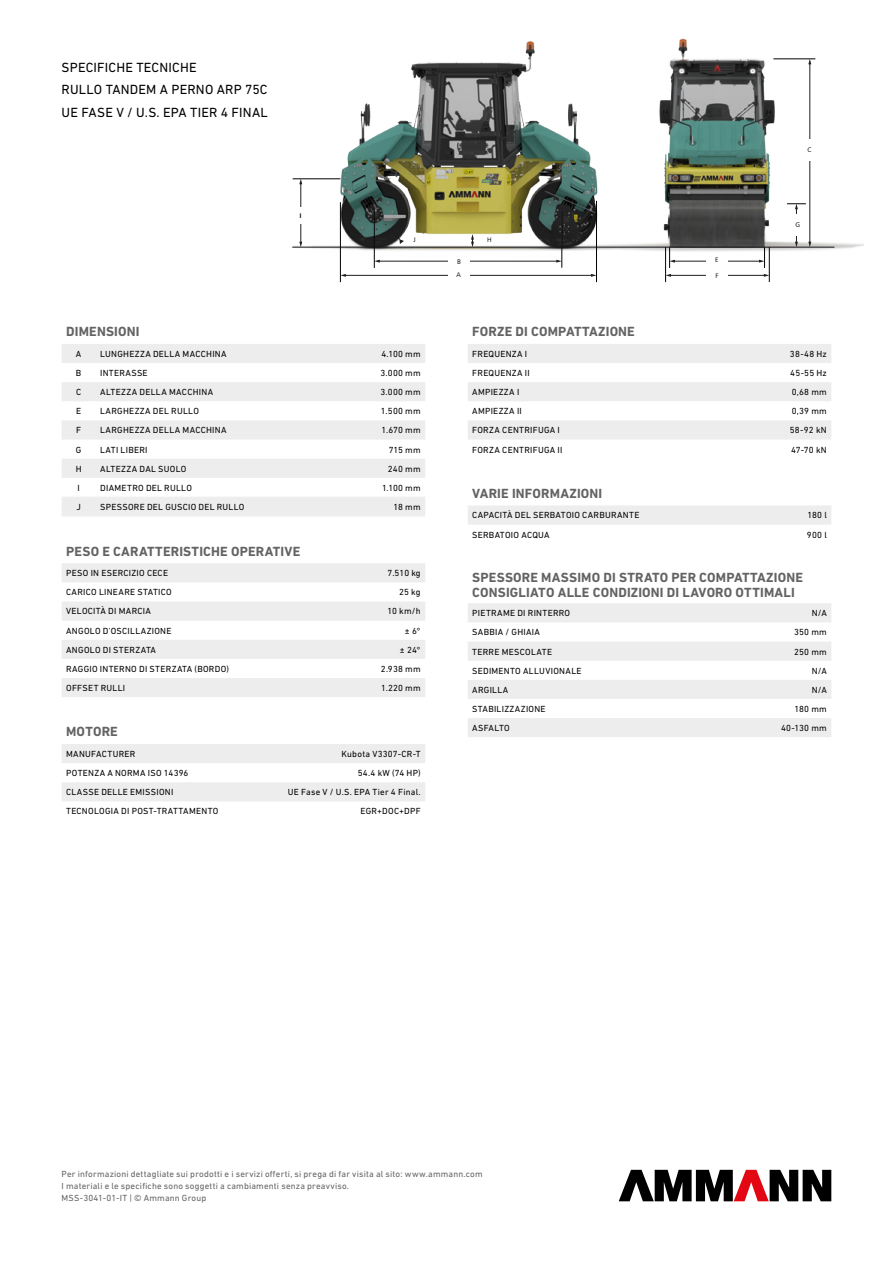
<style>
.page{position:relative;width:893px;height:1263px;background:#fff}
.page>*{position:absolute;margin:0;border:0;box-sizing:border-box;transform-origin:0 0}
.t1{font:700 13.5px/15px "DIN Next LT Pro";letter-spacing:.015em;color:#646363}
.t2{font:13.5px/22.5px "DIN Next LT Pro";letter-spacing:.015em;color:#000}
.t3{font:9px "DIN Next LT Pro";letter-spacing:.03em;color:#000}
.t4{font:9px/12px "DIN Next LT Pro";letter-spacing:.02em;color:#646363}
.t5{font:6.9px "Frutiger Next LTW1 G";color:#000}
.t6{font:6.9px "Frutiger Next LTW1 G";color:#000;scale:1.65 1}
</style>
<div class="page">
<img style="left:292px;top:62px;width:154px;height:221px">
<img style="left:446px;top:38px;width:417px;height:245px">
<hr style="left:379px;top:261px;width:178px;height:1px;background:#1e1e1c">
<svg style="left:375px;top:260px;width:5px;height:3px"></svg>
<svg style="left:556px;top:260px;width:6px;height:3px"></svg>
<hr style="left:301px;top:183px;width:1px;height:60px;background:#1e1e1c">
<svg style="left:299px;top:242px;width:3px;height:5px"></svg>
<svg style="left:471px;top:234px;width:3px;height:13px"></svg>
<svg style="left:394px;top:233px;width:10px;height:11px"></svg>
<hr style="left:796px;top:208px;width:1px;height:35px;background:#1e1e1c">
<svg style="left:795px;top:242px;width:3px;height:5px"></svg>
<hr style="left:810px;top:63px;width:1px;height:180px;background:#1e1e1c">
<svg style="left:808px;top:242px;width:3px;height:5px"></svg>
<hr style="left:345px;top:275px;width:247px;height:1px;background:#1e1e1c">
<svg style="left:341px;top:274px;width:5px;height:3px"></svg>
<svg style="left:591px;top:274px;width:5px;height:3px"></svg>
<hr style="left:674px;top:261px;width:86px;height:1px;background:#1e1e1c">
<hr style="left:670px;top:275px;width:95px;height:1px;background:#1e1e1c">
<svg style="left:666px;top:274px;width:5px;height:3px"></svg>
<svg style="left:764px;top:274px;width:5px;height:3px"></svg>
<hr style="left:293px;top:247px;width:541px;height:1px;background:#1b171b">
<hr style="left:340px;top:202px;width:1px;height:80px;background:#020203">
<hr style="left:374px;top:210px;width:1px;height:58px;background:#020203">
<hr style="left:562px;top:210px;width:1px;height:58px;background:#020203">
<hr style="left:773px;top:59px;width:42px;height:1px;background:#020203">
<svg style="left:787px;top:203px;width:19px;height:6px"></svg>
<svg style="left:759px;top:247px;width:6px;height:21px"></svg>
<svg style="left:669px;top:247px;width:6px;height:21px"></svg>
<hr style="left:769px;top:247px;width:1px;height:35px;background:#020203">
<hr style="left:665px;top:247px;width:1px;height:35px;background:#020203">
<div style="left:448px;top:271px;width:21px;height:7px;background:#fff"></div>
<div style="left:404px;top:236px;width:21px;height:8px;background:#fff"></div>
<div style="left:479px;top:236px;width:21px;height:8px;background:#fff"></div>
<div style="left:706px;top:272px;width:22px;height:7px;background:#fff"></div>
<div style="left:706px;top:256px;width:21px;height:8px;background:#fff"></div>
<div style="left:448px;top:258px;width:22px;height:7px;background:#fff"></div>
<div style="left:794px;top:214px;width:8px;height:21px;background:#fff"></div>
<hr style="left:293px;top:179px;width:47px;height:1px;background:#020203">
<div style="left:806px;top:139px;width:7px;height:21px;background:#fff"></div>
<hr style="left:596px;top:201px;width:1px;height:81px;background:#020203">
<div style="left:297px;top:207px;width:7px;height:17px;background:#fff"></div>
<svg style="left:619px;top:1170px;width:212px;height:31px"></svg>
<svg style="left:468px;top:603px;width:363px;height:134px;fill:#ededed"></svg>
<svg style="left:62px;top:563px;width:363px;height:134px;fill:#ededed"></svg>
<svg style="left:468px;top:344px;width:363px;height:96px"></svg>
<svg style="left:62px;top:744px;width:363px;height:57px"></svg>
<div style="left:468px;top:506px;width:363px;height:19px;background:#ededed"></div>
<svg style="left:62px;top:344px;width:363px;height:172px;fill:#ededed"></svg>
<hr style="left:62px;top:497px;width:34px;height:1px;background:#f2f3f2">
<hr style="left:96px;top:497px;width:219px;height:1px;background:#f2f3f2">
<hr style="left:315px;top:497px;width:110px;height:1px;background:#f2f3f2">
<hr style="left:62px;top:516px;width:34px;height:1px;background:#f2f3f2">
<hr style="left:96px;top:516px;width:219px;height:1px;background:#f2f3f2">
<hr style="left:315px;top:516px;width:110px;height:1px;background:#f2f3f2">
<h1 class="t2" style="left:62px;top:56px;width:208px">SPECIFICHE TECNICHE<br>RULLO TANDEM A PERNO ARP 75C<br>UE FASE V / U.S. EPA TIER 4 FINAL</h1>
<p class="t6" style="left:299px;top:211px;width:3px">I</p>
<p class="t5" style="left:413px;top:236px;width:4px">J</p>
<p class="t5" style="left:487px;top:236px;width:6px">H</p>
<p class="t5" style="left:457px;top:257px;width:5px">B</p>
<p class="t5" style="left:715px;top:256px;width:5px">E</p>
<p class="t5" style="left:456px;top:270px;width:6px">A</p>
<p class="t5" style="left:716px;top:271px;width:5px">F</p>
<p class="t5" style="left:807px;top:146px;width:6px">C</p>
<p class="t5" style="left:796px;top:221px;width:6px">G</p>
<h1 class="t1" style="left:66px;top:324px;width:75px">DIMENSIONI</h1>
<p class="t3" style="left:76px;top:349px;width:7px">A</p>
<p class="t3" style="left:100px;top:349px;width:128px">LUNGHEZZA DELLA MACCHINA</p>
<p class="t3" style="left:381px;top:349px;width:41px">4.100 mm</p>
<p class="t3" style="left:76px;top:368px;width:7px">B</p>
<p class="t3" style="left:100px;top:368px;width:49px">INTERASSE</p>
<p class="t3" style="left:380px;top:368px;width:42px">3.000 mm</p>
<p class="t3" style="left:76px;top:387px;width:7px">C</p>
<p class="t3" style="left:100px;top:387px;width:114px">ALTEZZA DELLA MACCHINA</p>
<p class="t3" style="left:380px;top:387px;width:42px">3.000 mm</p>
<p class="t3" style="left:76px;top:406px;width:7px">E</p>
<p class="t3" style="left:100px;top:406px;width:100px">LARGHEZZA DEL RULLO</p>
<p class="t3" style="left:381px;top:406px;width:41px">1.500 mm</p>
<p class="t3" style="left:76px;top:425px;width:7px">F</p>
<p class="t3" style="left:100px;top:425px;width:128px">LARGHEZZA DELLA MACCHINA</p>
<p class="t3" style="left:382px;top:425px;width:41px">1.670 mm</p>
<p class="t3" style="left:76px;top:444px;width:7px">G</p>
<p class="t3" style="left:100px;top:444px;width:49px">LATI LIBERI</p>
<p class="t3" style="left:389px;top:444px;width:33px">715 mm</p>
<p class="t3" style="left:76px;top:463px;width:7px">H</p>
<p class="t3" style="left:100px;top:463px;width:88px">ALTEZZA DAL SUOLO</p>
<p class="t3" style="left:388px;top:463px;width:34px">240 mm</p>
<p class="t3" style="left:77px;top:482px;width:4px">I</p>
<p class="t3" style="left:100px;top:482px;width:93px">DIAMETRO DEL RULLO</p>
<p class="t3" style="left:382px;top:482px;width:40px">1.100 mm</p>
<p class="t3" style="left:76px;top:502px;width:6px">J</p>
<p class="t3" style="left:100px;top:502px;width:146px">SPESSORE DEL GUSCIO DEL RULLO</p>
<p class="t3" style="left:394px;top:502px;width:29px">18 mm</p>
<h1 class="t1" style="left:66px;top:543px;width:236px">PESO E CARATTERISTICHE OPERATIVE</h1>
<p class="t3" style="left:66px;top:568px;width:103px">PESO IN ESERCIZIO CECE</p>
<p class="t3" style="left:388px;top:568px;width:35px">7.510 kg</p>
<p class="t3" style="left:66px;top:587px;width:107px">CARICO LINEARE STATICO</p>
<p class="t3" style="left:399px;top:587px;width:23px">25 kg</p>
<p class="t3" style="left:66px;top:606px;width:86px">VELOCITÀ DI MARCIA</p>
<p class="t3" style="left:387px;top:606px;width:35px">10 km/h</p>
<p class="t3" style="left:66px;top:625px;width:107px">ANGOLO D’OSCILLAZIONE</p>
<p class="t3" style="left:405px;top:625px;width:17px">± 6°</p>
<p class="t3" style="left:66px;top:644px;width:91px">ANGOLO DI STERZATA</p>
<p class="t3" style="left:400px;top:644px;width:22px">± 24°</p>
<p class="t3" style="left:66px;top:664px;width:164px">RAGGIO INTERNO DI STERZATA (BORDO)</p>
<p class="t3" style="left:381px;top:664px;width:41px">2.938 mm</p>
<p class="t3" style="left:66px;top:683px;width:61px">OFFSET RULLI</p>
<p class="t3" style="left:381px;top:683px;width:41px">1.220 mm</p>
<h1 class="t1" style="left:66px;top:724px;width:53px">MOTORE</h1>
<p class="t3" style="left:66px;top:749px;width:71px">MANUFACTURER</p>
<p class="t3" style="left:342px;top:749px;width:81px">Kubota V3307-CR-T</p>
<p class="t3" style="left:66px;top:768px;width:124px">POTENZA A NORMA ISO 14396</p>
<p class="t3" style="left:358px;top:768px;width:64px">54.4 kW (74 HP)</p>
<p class="t3" style="left:66px;top:787px;width:109px">CLASSE DELLE EMISSIONI</p>
<p class="t3" style="left:288px;top:787px;width:134px">UE Fase V / U.S. EPA Tier 4 Final.</p>
<p class="t3" style="left:66px;top:806px;width:154px">TECNOLOGIA DI POST-TRATTAMENTO</p>
<p class="t3" style="left:360px;top:806px;width:62px">EGR+DOC+DPF</p>
<h1 class="t1" style="left:472px;top:324px;width:164px">FORZE DI COMPATTAZIONE</h1>
<p class="t3" style="left:472px;top:349px;width:57px">FREQUENZA I</p>
<p class="t3" style="left:790px;top:349px;width:38px">38-48 Hz</p>
<p class="t3" style="left:472px;top:368px;width:59px">FREQUENZA II</p>
<p class="t3" style="left:790px;top:368px;width:38px">45-55 Hz</p>
<p class="t3" style="left:472px;top:387px;width:49px">AMPIEZZA I</p>
<p class="t3" style="left:792px;top:387px;width:37px">0,68 mm</p>
<p class="t3" style="left:472px;top:406px;width:51px">AMPIEZZA II</p>
<p class="t3" style="left:792px;top:406px;width:37px">0,39 mm</p>
<p class="t3" style="left:472px;top:425px;width:89px">FORZA CENTRIFUGA I</p>
<p class="t3" style="left:790px;top:425px;width:39px">58-92 kN</p>
<p class="t3" style="left:472px;top:444px;width:92px">FORZA CENTRIFUGA II</p>
<p class="t3" style="left:791px;top:444px;width:37px">47-70 kN</p>
<h1 class="t1" style="left:472px;top:486px;width:132px">VARIE INFORMAZIONI</h1>
<p class="t3" style="left:472px;top:510px;width:169px">CAPACITÀ DEL SERBATOIO CARBURANTE</p>
<p class="t3" style="left:807px;top:510px;width:21px">180 l</p>
<p class="t3" style="left:472px;top:529px;width:79px">SERBATOIO ACQUA</p>
<p class="t3" style="left:807px;top:529px;width:21px">900 l</p>
<h1 class="t1" style="left:472px;top:570px;width:332px">SPESSORE MASSIMO DI STRATO PER COMPATTAZIONE<br>CONSIGLIATO ALLE CONDIZIONI DI LAVORO OTTIMALI</h1>
<p class="t3" style="left:472px;top:608px;width:99px">PIETRAME DI RINTERRO</p>
<p class="t3" style="left:812px;top:608px;width:16px">N/A</p>
<p class="t3" style="left:472px;top:627px;width:69px">SABBIA / GHIAIA</p>
<p class="t3" style="left:794px;top:627px;width:34px">350 mm</p>
<p class="t3" style="left:472px;top:646px;width:81px">TERRE MESCOLATE</p>
<p class="t3" style="left:794px;top:646px;width:34px">250 mm</p>
<p class="t3" style="left:472px;top:665px;width:111px">SEDIMENTO ALLUVIONALE</p>
<p class="t3" style="left:812px;top:665px;width:16px">N/A</p>
<p class="t3" style="left:472px;top:684px;width:38px">ARGILLA</p>
<p class="t3" style="left:812px;top:684px;width:16px">N/A</p>
<p class="t3" style="left:472px;top:704px;width:75px">STABILIZZAZIONE</p>
<p class="t3" style="left:794px;top:704px;width:34px">180 mm</p>
<p class="t3" style="left:472px;top:723px;width:39px">ASFALTO</p>
<p class="t3" style="left:781px;top:723px;width:47px">40-130 mm</p>
<p class="t4" style="left:62px;top:1168px;width:423px">Per informazioni dettagliate sui prodotti e i servizi offerti, si prega di far visita al sito: www.ammann.com<br>I materiali e le specifiche sono soggetti a cambiamenti senza preavviso.<br>MSS-3041-01-IT | © Ammann Group</p>
</div>
